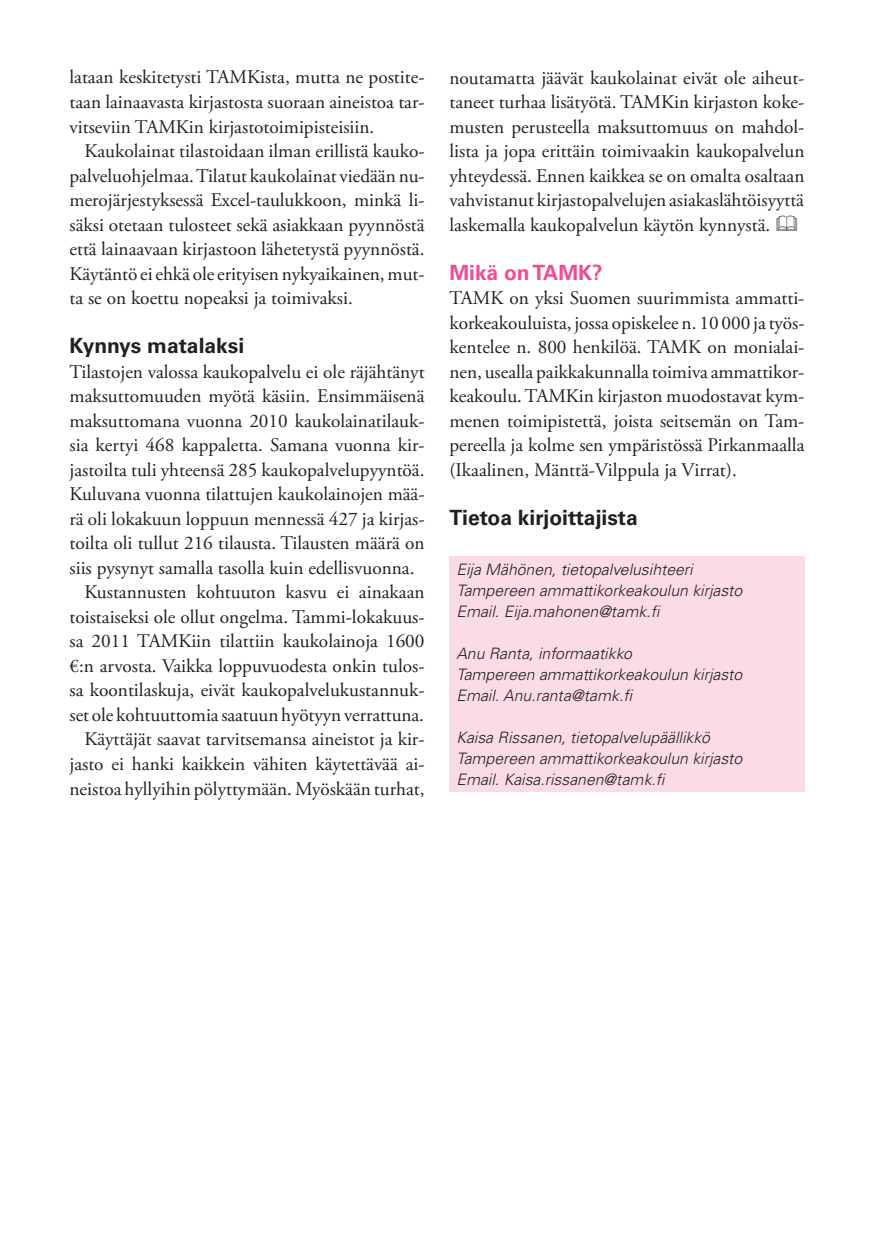
<style>
.page{position:relative;width:874px;height:1241px;background:#fff}
.page>*{position:absolute;margin:0;border:0;box-sizing:border-box;transform-origin:0 0}
.t1{font:700 21px "Univers LT Std";color:#231f20}
.t2{font:700 21px "Univers LT Std";color:#ef4e91}
.t3{font:19.25px/24.5px "Adobe Garamond Pro";color:#231f20;text-align:justify}
.t4{font:italic 300 15.75px/21px "Univers LT Std";color:#231f20}
</style>
<div class="page">
<div style="left:449px;top:556px;width:355px;height:235px;background:#fbdbe4"></div>
<p class="t3" style="left:69px;top:66px;width:356px">lataan keskitetysti TAMKista, mutta ne postite&shy;taan lainaavasta kirjastosta suoraan aineistoa tar&shy;vitseviin TAMKin kirjastotoimipisteisiin.</p>
<p class="t3" style="left:69px;top:139px;width:356px;text-indent:15px">Kaukolainat tilastoidaan ilman erillistä kauko&shy;palveluohjelmaa. Tilatut kaukolainat viedään nu&shy;merojärjestyksessä Excel-taulukkoon, minkä li&shy;säksi otetaan tulosteet sekä asiakkaan pyynnöstä että lainaavaan kirjastoon lähetetystä pyynnöstä.<br>Käytäntö ei ehkä ole erityisen nykyaikainen, mut&shy;ta se on koettu nopeaksi ja toimivaksi.</p>
<p class="t1" style="left:69px;top:333px;width:176px">Kynnys matalaksi</p>
<p class="t3" style="left:69px;top:360px;width:356px">Tilastojen valossa kaukopalvelu ei ole räjähtänyt</p>
<p class="t3" style="left:69px;top:384px;width:356px">maksuttomuuden myötä käsiin. Ensimmäisenä</p>
<p class="t3" style="left:69px;top:409px;width:356px">maksuttomana vuonna 2010 kaukolainatilauk-</p>
<p class="t3" style="left:69px;top:433px;width:356px">sia kertyi 468 kappaletta. Samana vuonna kir-</p>
<p class="t3" style="left:69px;top:458px;width:356px">jastoilta tuli yhteensä 285 kaukopalvelupyyntöä.</p>
<p class="t3" style="left:69px;top:482px;width:356px">Kuluvana vuonna tilattujen kaukolainojen mää-</p>
<p class="t3" style="left:69px;top:507px;width:356px">rä oli lokakuun loppuun mennessä 427 ja kirjas-</p>
<p class="t3" style="left:69px;top:531px;width:356px">toilta oli tullut 216 tilausta. Tilausten määrä on</p>
<p class="t3" style="left:69px;top:556px;width:346px">siis pysynyt samalla tasolla kuin edellisvuonna.</p>
<p class="t3" style="left:84px;top:580px;width:341px">Kustannusten kohtuuton kasvu ei ainakaan</p>
<p class="t3" style="left:69px;top:605px;width:356px">toistaiseksi ole ollut ongelma. Tammi-lokakuus-</p>
<p class="t3" style="left:69px;top:629px;width:356px">sa 2011 TAMKiin tilattiin kaukolainoja 1600</p>
<p class="t3" style="left:69px;top:654px;width:356px">€:n arvosta. Vaikka loppuvuodesta onkin tulos-</p>
<p class="t3" style="left:69px;top:678px;width:356px">sa koontilaskuja, eivät kaukopalvelukustannuk-</p>
<p class="t3" style="left:69px;top:703px;width:356px">set ole kohtuuttomia saatuun hyötyyn verrattuna.</p>
<p class="t3" style="left:84px;top:727px;width:341px">Käyttäjät saavat tarvitsemansa aineistot ja kir-</p>
<p class="t3" style="left:69px;top:752px;width:356px">jasto ei hanki kaikkein vähiten käytettävää ai-</p>
<p class="t3" style="left:69px;top:776px;width:356px">neistoa hyllyihin pölyttymään. Myöskään turhat,</p>
<p class="t3" style="left:449px;top:66px;width:356px">noutamatta jäävät kaukolainat eivät ole aiheut&shy;taneet turhaa lisätyötä. TAMKin kirjaston koke&shy;musten perusteella maksuttomuus on mahdol&shy;lista ja jopa erittäin toimivaakin kaukopalvelun yhteydessä. Ennen kaikkea se on omalta osaltaan vahvistanut kirjastopalvelujen asiakaslähtöisyyttä laskemalla kaukopalvelun käytön kynnystä.</p>
<p class="t2" style="left:449px;top:260px;width:155px">Mikä on TAMK?</p>
<p class="t3" style="left:449px;top:286px;width:356px">TAMK on yksi Suomen suurimmista ammatti&shy;korkeakouluista, jossa opiskelee n. 10 000 ja työs&shy;kentelee n. 800 henkilöä. TAMK on monialai&shy;nen, usealla paikkakunnalla toimiva ammattikor&shy;keakoulu. TAMKin kirjaston muodostavat kym&shy;menen toimipistettä, joista seitsemän on Tam&shy;pereella ja kolme sen ympäristössä Pirkanmaalla (Ikaalinen, Mänttä-Vilppula ja Virrat).</p>
<p class="t1" style="left:449px;top:505px;width:190px">Tietoa kirjoittajista</p>
<p class="t4" style="left:456px;top:558px;width:287px">Eija Mähönen, tietopalvelusihteeri<br>Tampereen ammattikorkeakoulun kirjasto<br>Email. Eija.mahonen@tamk.fi</p>
<p class="t4" style="left:456px;top:642px;width:287px">Anu Ranta, informaatikko<br>Tampereen ammattikorkeakoulun kirjasto<br>Email. Anu.ranta@tamk.fi</p>
<p class="t4" style="left:456px;top:726px;width:287px">Kaisa Rissanen, tietopalvelupäällikkö<br>Tampereen ammattikorkeakoulun kirjasto<br>Email. Kaisa.rissanen@tamk.fi</p>
</div>
